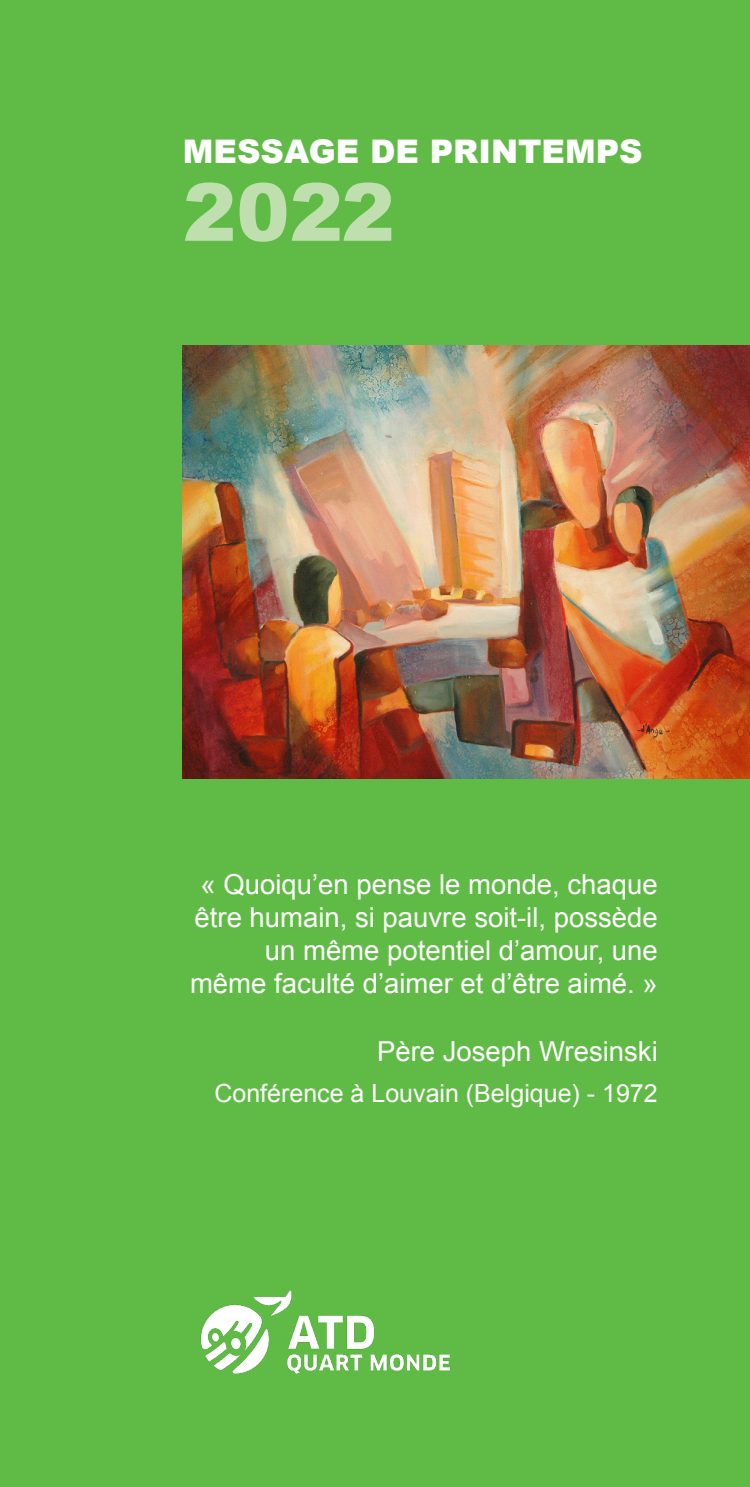
<style>
.page{position:relative;width:750px;height:1487px;background:#fff}
.page>*{position:absolute;margin:0;border:0;box-sizing:border-box;transform-origin:0 0}
.t1{font:900 80px "Arial";color:#c0dfae}
.t2{font:900 32.5px "Arial";color:#fff}
.t3{font:27.5px/33px "Arial";color:#fff;text-align:right}
.t4{font:25px "Arial";color:#fff}
</style>
<div class="page">
<div style="left:0;top:0;width:750px;height:1486px;background:#60bb46"></div>
<img style="left:183px;top:345px;width:567px;height:433px">
<img style="left:200px;top:1290px;width:251px;height:83px">
<p class="t2" style="left:183px;top:128px;width:461px">MESSAGE DE PRINTEMPS</p>
<p class="t1" style="left:183px;top:154px;width:213px">2022</p>
<p class="t3" style="left:190px;top:868px;width:469px">« Quoiqu’en pense le monde, chaque être humain, si pauvre soit-il, possède un même potentiel d’amour, une même faculté d’aimer et d’être aimé. »</p>
<p class="t3" style="left:377px;top:1035px;width:282px">Père Joseph Wresinski</p>
<p class="t4" style="left:214px;top:1076px;width:445px">Conférence à Louvain (Belgique) - 1972</p>
</div>
